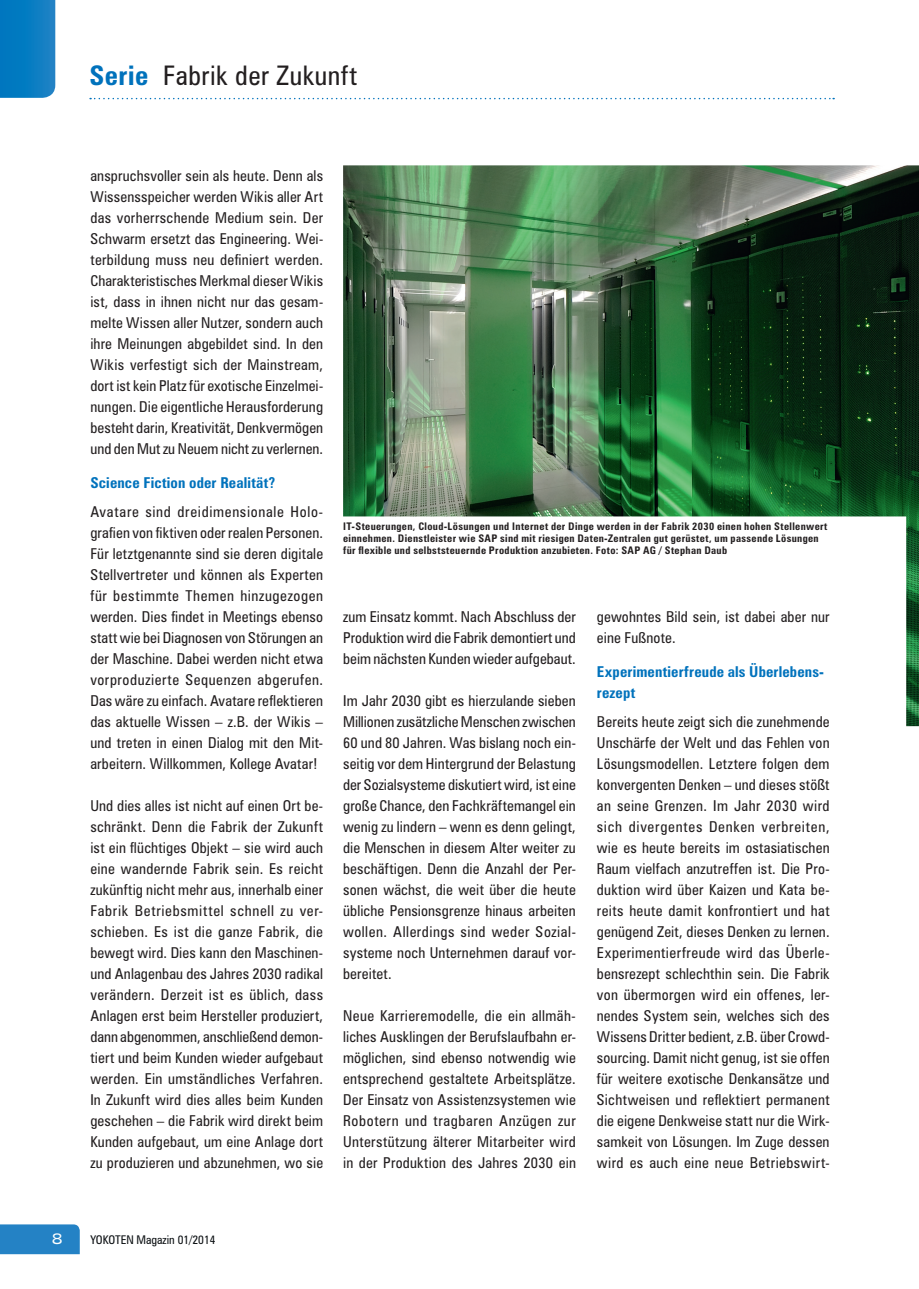
<style>
.page{position:relative;width:919px;height:1289px;background:#fff}
.page>*{position:absolute;margin:0;border:0;box-sizing:border-box;transform-origin:0 0}
.t1{font:condensed 27px "Zurich BT";letter-spacing:.02em;color:#231f20}
.t2{font:condensed 15px/21px "Zurich BT";letter-spacing:.01em;color:#231f20;text-align:justify}
.t3{font:700 condensed 15px/21px "Zurich BT";letter-spacing:.01em;color:#0072bc}
.t4{font:expanded 15px "Zurich BT";color:#fff}
.t5{font:condensed 12px "Zurich BT";color:#0e1215}
.t6{font:700 condensed 10.5px/12px "Zurich BT";letter-spacing:.035em;color:#231f20}
.s1{font-weight:700;color:#0072bc}
</style>
<div class="page">
<img style="left:343px;top:165px;width:575px;height:561px">
<svg style="left:90px;top:98px;width:744px;height:1px"></svg>
<svg style="left:0;top:0;width:55px;height:98px;background:#0b7dc2"></svg>
<div style="left:0;top:1224px;width:80px;height:30px;background:#2482c5"></div>
<h1 class="t1" style="left:89px;top:59px;width:269px"><span class="s1">Serie</span> Fabrik der Zukunft</h1>
<p class="t2" style="left:90px;top:165px;width:234px">anspruchsvoller sein als heute. Denn als Wissensspeicher werden Wikis aller Art das vorherrschende Medium sein. Der Schwarm ersetzt das Engineering. Wei&shy;terbildung muss neu definiert werden.<br>Charakteristisches Merkmal dieser Wikis ist, dass in ihnen nicht nur das gesam&shy;melte Wissen aller Nutzer, sondern auch ihre Meinungen abgebildet sind. In den Wikis verfestigt sich der Mainstream, dort ist kein Platz für exotische Einzelmei&shy;nungen. Die eigentliche Herausforderung besteht darin, Kreativität, Denkvermögen und den Mut zu Neuem nicht zu verlernen.</p>
<p class="t3" style="left:90px;top:472px;width:186px">Science Fiction oder Realität?</p>
<p class="t2" style="left:90px;top:501px;width:234px">Avatare sind dreidimensionale Holo&shy;grafien von fiktiven oder realen Personen.<br>Für letztgenannte sind sie deren digitale Stellvertreter und können als Experten für bestimmte Themen hinzugezogen werden. Dies findet in Meetings ebenso statt wie bei Diagnosen von Störungen an der Maschine. Dabei werden nicht etwa vorproduzierte Sequenzen abgerufen.<br>Das wäre zu einfach. Avatare reflektieren das aktuelle Wissen – z.B. der Wikis – und treten in einen Dialog mit den Mit&shy;arbeitern. Willkommen, Kollege Avatar!</p>
<p class="t2" style="left:90px;top:795px;width:234px">Und dies alles ist nicht auf einen Ort be&shy;schränkt. Denn die Fabrik der Zukunft ist ein flüchtiges Objekt – sie wird auch eine wandernde Fabrik sein. Es reicht zukünftig nicht mehr aus, innerhalb einer Fabrik Betriebsmittel schnell zu ver&shy;schieben. Es ist die ganze Fabrik, die bewegt wird. Dies kann den Maschinen&shy;und Anlagenbau des Jahres 2030 radikal verändern. Derzeit ist es üblich, dass Anlagen erst beim Hersteller produziert, dann abgenommen, anschließend demon&shy;tiert und beim Kunden wieder aufgebaut werden. Ein umständliches Verfahren.<br>In Zukunft wird dies alles beim Kunden geschehen – die Fabrik wird direkt beim Kunden aufgebaut, um eine Anlage dort zu produzieren und abzunehmen, wo sie</p>
<p class="t6" style="left:343px;top:520px;width:486px">IT-Steuerungen, Cloud-Lösungen und Internet der Dinge werden in der Fabrik 2030 einen hohen Stellenwert einnehmen. Dienstleister wie SAP sind mit riesigen Daten-Zentralen gut gerüstet, um passende Lösungen für flexible und selbststeuernde Produktion anzubieten. Foto: SAP AG / Stephan Daub</p>
<p class="t2" style="left:343px;top:606px;width:234px">zum Einsatz kommt. Nach Abschluss der Produktion wird die Fabrik demontiert und beim nächsten Kunden wieder aufgebaut.</p>
<p class="t2" style="left:343px;top:690px;width:234px">Im Jahr 2030 gibt es hierzulande sieben Millionen zusätzliche Menschen zwischen 60 und 80 Jahren. Was bislang noch ein&shy;seitig vor dem Hintergrund der Belastung der Sozialsysteme diskutiert wird, ist eine große Chance, den Fachkräftemangel ein wenig zu lindern – wenn es denn gelingt, die Menschen in diesem Alter weiter zu beschäftigen. Denn die Anzahl der Per&shy;sonen wächst, die weit über die heute übliche Pensionsgrenze hinaus arbeiten wollen. Allerdings sind weder Sozial&shy;systeme noch Unternehmen darauf vor&shy;bereitet.</p>
<p class="t2" style="left:343px;top:1005px;width:234px">Neue Karrieremodelle, die ein allmäh&shy;liches Ausklingen der Berufslaufbahn er&shy;möglichen, sind ebenso notwendig wie entsprechend gestaltete Arbeitsplätze.<br>Der Einsatz von Assistenzsystemen wie Robotern und tragbaren Anzügen zur Unterstützung älterer Mitarbeiter wird in der Produktion des Jahres 2030 ein</p>
<p class="t2" style="left:597px;top:606px;width:234px">gewohntes Bild sein, ist dabei aber nur eine Fußnote.</p>
<p class="t3" style="left:597px;top:661px;width:228px">Experimentierfreude als Überlebens&shy;rezept</p>
<p class="t2" style="left:597px;top:711px;width:234px">Bereits heute zeigt sich die zunehmende Unschärfe der Welt und das Fehlen von Lösungsmodellen. Letztere folgen dem konvergenten Denken – und dieses stößt an seine Grenzen. Im Jahr 2030 wird sich divergentes Denken verbreiten, wie es heute bereits im ostasiatischen Raum vielfach anzutreffen ist. Die Pro&shy;duktion wird über Kaizen und Kata be&shy;reits heute damit konfrontiert und hat genügend Zeit, dieses Denken zu lernen.<br>Experimentierfreude wird das Überle&shy;bensrezept schlechthin sein. Die Fabrik von übermorgen wird ein offenes, ler&shy;nendes System sein, welches sich des Wissens Dritter bedient, z.B. über Crowd&shy;sourcing. Damit nicht genug, ist sie offen für weitere exotische Denkansätze und Sichtweisen und reflektiert permanent die eigene Denkweise statt nur die Wirk&shy;samkeit von Lösungen. Im Zuge dessen wird es auch eine neue Betriebswirt-</p>
<p class="t4" style="left:52px;top:1230px;width:12px">8</p>
<p class="t5" style="left:90px;top:1232px;width:127px">YOKOTEN Magazin 01/2014</p>
</div>
